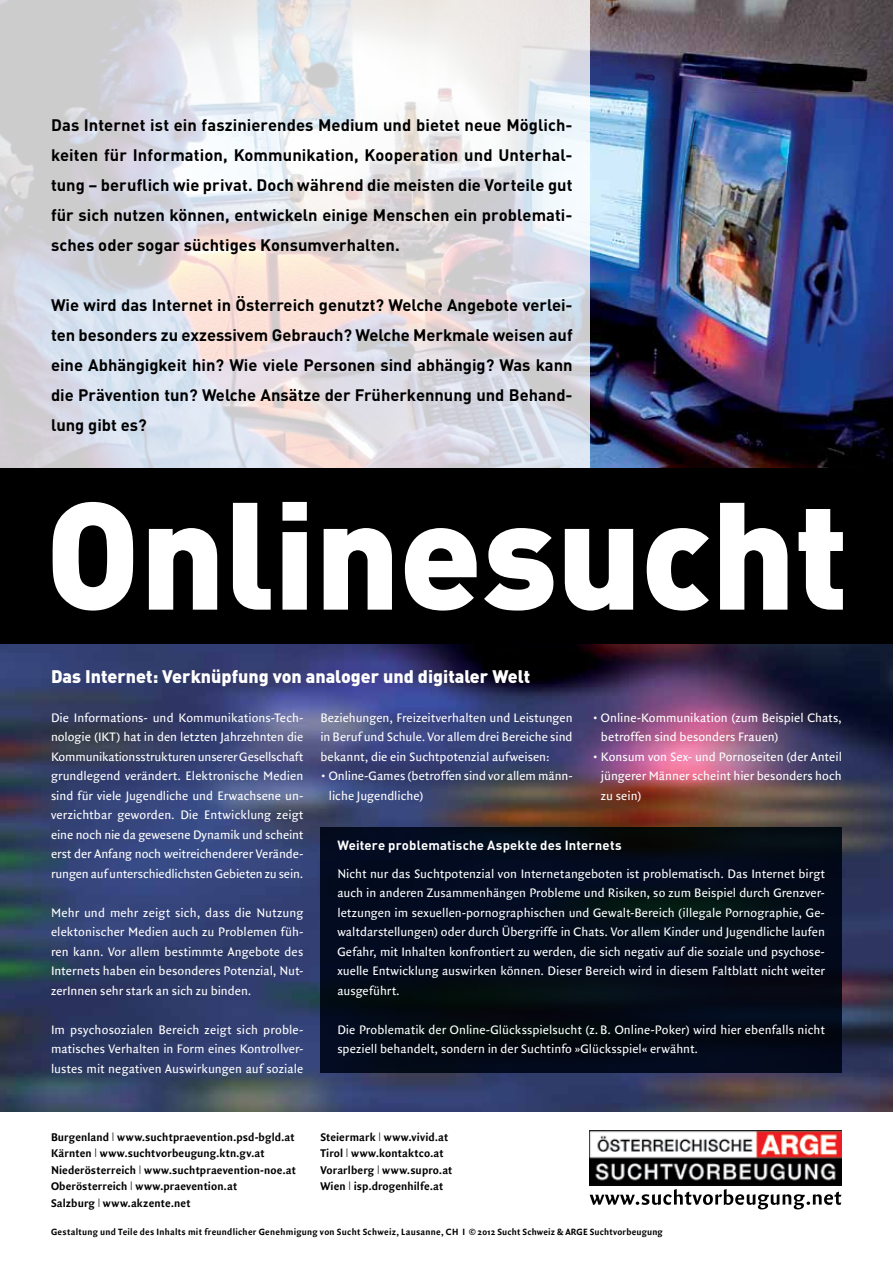
<style>
.page{position:relative;width:893px;height:1263px;background:#fff}
.page>*{position:absolute;margin:0;border:0;box-sizing:border-box;transform-origin:0 0}
.t1{font:900 150px "DIN";letter-spacing:-.01em;color:#fff}
.t2{font:900 18px "DIN";color:#fff}
.t3{font:700 16.5px/30px "DIN";color:#000;text-align:justify}
.t4{font:13.2px/19.5px "Quadraat Sans";color:#fff;text-align:justify}
.t5{font:700 13.2px "DIN";letter-spacing:.015em;color:#fff}
.t6{font:700 12px/16.5px "Quadraat Sans";letter-spacing:.01em;color:#000}
.t7{font:700 9.75px "Quadraat Sans";letter-spacing:.025em;color:#000}
.s1{font-family:"DIN";font-weight:300}
</style>
<div class="page">
<img style="left:590px;top:0;width:303px;height:468px">
<svg style="left:0;top:0;width:590px;height:468px;background:#e0dfe3"></svg>
<img style="left:0;top:644px;width:893px;height:468px">
<div style="left:0;top:468px;width:893px;height:176px;background:#000"></div>
<svg style="left:320px;top:827px;width:522px;height:246px;background:#030b19"></svg>
<img style="left:590px;top:1130px;width:252px;height:55px">
<svg style="left:590px;top:1189px;width:251px;height:20px"></svg>
<p class="t3" style="left:51px;top:109px;width:523px">Das Internet ist ein faszinierendes Medium und bietet neue Möglich&shy;keiten für Information, Kommunikation, Kooperation und Unterhal&shy;tung – beruflich wie privat. Doch während die meisten die Vorteile gut für sich nutzen können, entwickeln einige Menschen ein problemati&shy;sches oder sogar süchtiges Konsumverhalten.</p>
<p class="t3" style="left:51px;top:289px;width:523px">Wie wird das Internet in Österreich genutzt? Welche Angebote verlei&shy;ten besonders zu exzessivem Gebrauch? Welche Merkmale weisen auf eine Abhängigkeit hin? Wie viele Personen sind abhängig? Was kann die Prävention tun? Welche Ansätze der Früherkennung und Behand&shy;lung gibt es?</p>
<h1 class="t1" style="left:45px;top:455px;width:805px">Onlinesucht</h1>
<h2 class="t2" style="left:51px;top:664px;width:481px">Das Internet: Verknüpfung von analoger und digitaler Welt</h2>
<p class="t4" style="left:51px;top:708px;width:254px">Die Informations- und Kommunikations-Tech&shy;nologie (IKT) hat in den letzten Jahrzehnten die Kommunikationsstrukturen unserer Gesellschaft grundlegend verändert. Elektronische Medien sind für viele Jugendliche und Erwachsene un&shy;verzichtbar geworden. Die Entwicklung zeigt eine noch nie da gewesene Dynamik und scheint erst der Anfang noch weitreichenderer Verände&shy;rungen auf unterschiedlichsten Gebieten zu sein.</p>
<p class="t4" style="left:51px;top:903px;width:254px">Mehr und mehr zeigt sich, dass die Nutzung elektonischer Medien auch zu Problemen füh&shy;ren kann. Vor allem bestimmte Angebote des Internets haben ein besonderes Potenzial, Nut&shy;zerInnen sehr stark an sich zu binden.</p>
<p class="t4" style="left:51px;top:1020px;width:254px">Im psychosozialen Bereich zeigt sich proble&shy;matisches Verhalten in Form eines Kontrollver&shy;lustes mit negativen Auswirkungen auf soziale</p>
<p class="t4" style="left:320px;top:708px;width:254px">Beziehungen, Freizeitverhalten und Leistungen in Beruf und Schule. Vor allem drei Bereiche sind bekannt, die ein Suchtpotenzial aufweisen:</p>
<p class="t4" style="left:329px;top:766px;width:244px;text-indent:-8px">• Online-Games (betroffen sind vor allem männ&shy;liche Jugendliche)</p>
<p class="t4" style="left:601px;top:708px;width:242px;text-indent:-9px">• Online-Kommunikation (zum Beispiel Chats, betroffen sind besonders Frauen)</p>
<p class="t4" style="left:601px;top:747px;width:242px;text-indent:-8px">• Konsum von Sex- und Pornoseiten (der Anteil jüngerer Männer scheint hier besonders hoch zu sein)</p>
<p class="t5" style="left:337px;top:836px;width:286px">Weitere problematische Aspekte des Internets</p>
<p class="t4" style="left:337px;top:864px;width:489px">Nicht nur das Suchtpotenzial von Internetangeboten ist problematisch. Das Internet birgt auch in anderen Zusammenhängen Probleme und Risiken, so zum Beispiel durch Grenzver&shy;letzungen im sexuellen-pornographischen und Gewalt-Bereich (illegale Pornographie, Ge&shy;waltdarstellungen) oder durch Übergriffe in Chats. Vor allem Kinder und Jugendliche laufen Gefahr, mit Inhalten konfrontiert zu werden, die sich negativ auf die soziale und psychose&shy;xuelle Entwicklung auswirken können. Dieser Bereich wird in diesem Faltblatt nicht weiter ausgeführt.</p>
<p class="t4" style="left:337px;top:1020px;width:489px">Die Problematik der Online-Glücksspielsucht (z.B. Online-Poker) wird hier ebenfalls nicht speziell behandelt, sondern in der Suchtinfo »Glücksspiel« erwähnt.</p>
<p class="t6" style="left:51px;top:1129px;width:246px">Burgenland <span class="s1">I</span> www.suchtpraevention.psd-bgld.at Kärnten <span class="s1">I</span> www.suchtvorbeugung.ktn.gv.at Niederösterreich <span class="s1">I</span> www.suchtpraevention-noe.at Oberösterreich <span class="s1">I</span> www.praevention.at<br>Salzburg <span class="s1">I</span> www.akzente.net</p>
<p class="t6" style="left:320px;top:1129px;width:134px">Steiermark <span class="s1">I</span> www.vivid.at<br>Tirol <span class="s1">I</span> www.kontaktco.at<br>Vorarlberg <span class="s1">I</span> www.supro.at<br>Wien <span class="s1">I</span> isp.drogenhilfe.at</p>
<p class="t7" style="left:51px;top:1227px;width:613px">Gestaltung und Teile des Inhalts mit freundlicher Genehmigung von Sucht Schweiz, Lausanne, CH I © 2012 Sucht Schweiz &amp; ARGE Suchtvorbeugung</p>
</div>
